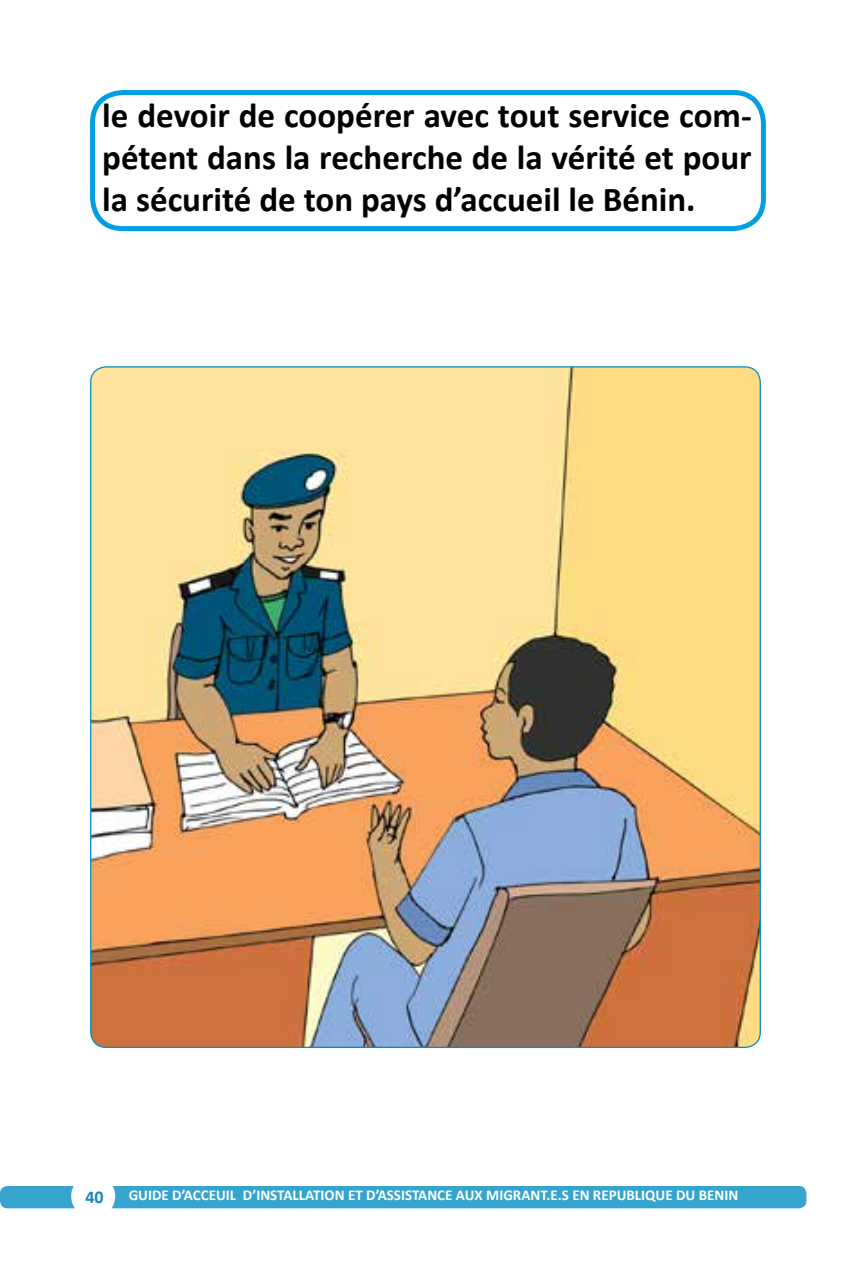
<style>
.page{position:relative;width:851px;height:1276px;background:#fff}
.page>*{position:absolute;margin:0;border:0;box-sizing:border-box;transform-origin:0 0}
.t1{font:700 35px/42px "Calibri";color:#000;text-align:justify}
.t2{font:700 18px "Calibri";color:#1a87bb}
.t3{font:700 15px "Calibri";color:#fff}
</style>
<div class="page">
<div style="left:0;top:1186px;width:806px;height:22px;background:#35a4cf;border-radius:8px"></div>
<div style="left:71px;top:1174px;width:44px;height:44px;background:#fff;border-radius:50%"></div>
<img style="left:91px;top:367px;width:669px;height:680px">
<div style="left:90px;top:90px;width:675px;height:141px;border:5px solid #009fe3;border-radius:30px"></div>
<p class="t1" style="left:102px;top:94px;width:651px">le devoir de coopérer avec tout service com&shy;pétent dans la recherche de la vérité et pour la sécurité de ton pays d’accueil le Bénin.</p>
<p class="t2" style="left:85px;top:1184px;width:20px">40</p>
<p class="t3" style="left:129px;top:1184px;width:611px">GUIDE D’ACCEUIL D’INSTALLATION ET D’ASSISTANCE AUX MIGRANT.E.S EN REPUBLIQUE DU BENIN</p>
</div>
